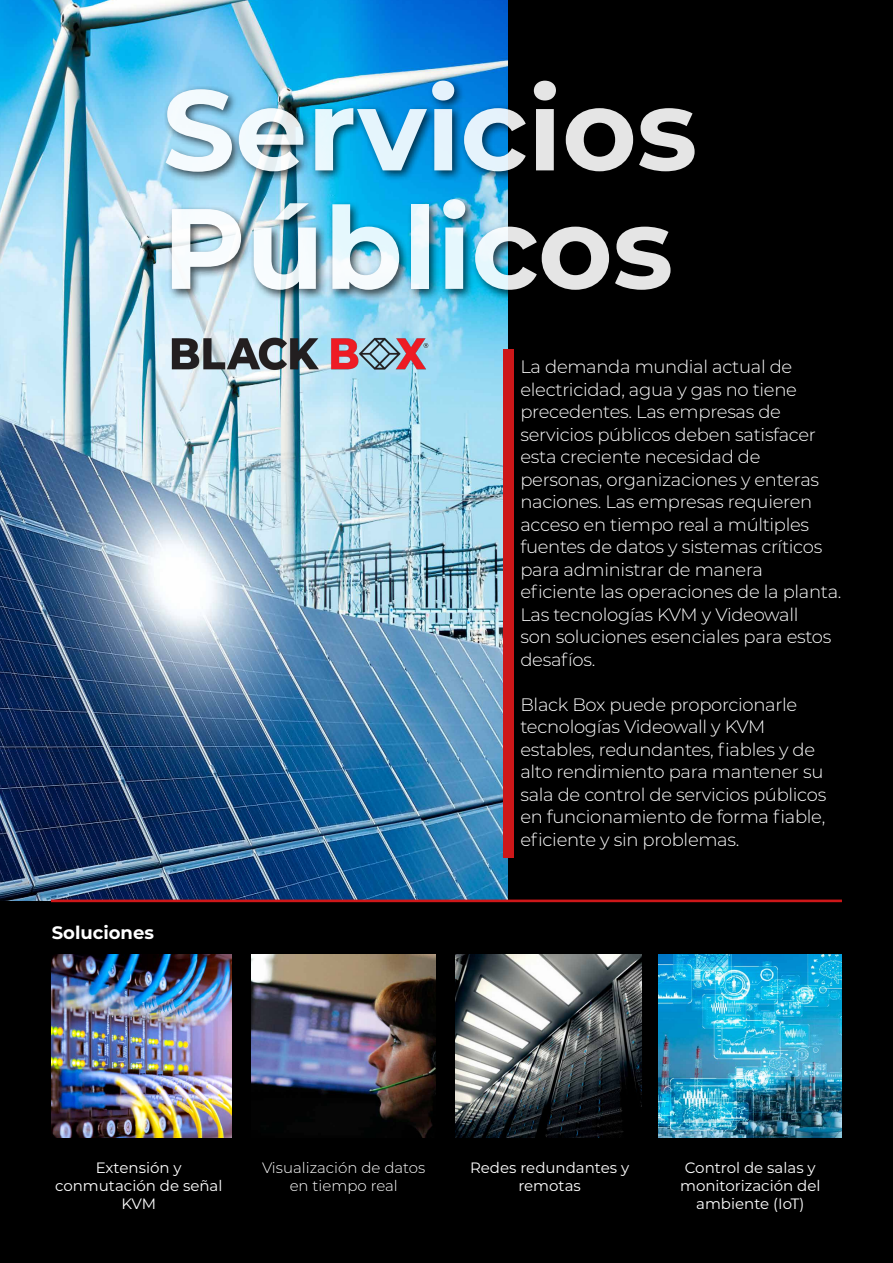
<style>
.page{position:relative;width:893px;height:1263px;background:#fff}
.page>*{position:absolute;margin:0;border:0;box-sizing:border-box;transform-origin:0 0}
.t1{font:700 114px/118.5px "Montserrat";color:#fff}
.t2{font:300 18px/22.5px "Montserrat";letter-spacing:-.015em;color:#fff}
.t3{font:700 18px "Montserrat";color:#fff}
.t4{font:15px/18px "Montserrat";color:#fff;text-align:center}
.t5{font:300 15px/18px "Montserrat";color:#fff;text-align:center}
</style>
<div class="page">
<div style="left:0;top:802px;width:893px;height:461px;background:#000"></div>
<div style="left:493px;top:0;width:400px;height:876px;background:#000"></div>
<img style="left:0;top:0;width:507px;height:901px">
<div style="left:503px;top:349px;width:10px;height:509px;background:#cd1719"></div>
<div style="left:161px;top:76px;width:545px;height:226px;background:#000;opacity:.75"></div>
<img style="left:251px;top:954px;width:185px;height:183px">
<img style="left:455px;top:954px;width:187px;height:183px">
<img style="left:51px;top:954px;width:181px;height:183px">
<img style="left:659px;top:954px;width:183px;height:183px">
<hr style="left:51px;top:899px;width:791px;height:3px;background:#cd1719">
<img style="left:162px;top:329px;width:278px;height:48px">
<h1 class="t1" style="left:162px;top:65px;width:536px">Servicios<br>Públicos</h1>
<p class="t3" style="left:52px;top:919px;width:104px">Soluciones</p>
<p class="t2" style="left:520px;top:355px;width:323px">La demanda mundial actual de electricidad, agua y gas no tiene precedentes. Las empresas de servicios públicos deben satisfacer esta creciente necesidad de personas, organizaciones y enteras naciones. Las empresas requieren acceso en tiempo real a múltiples fuentes de datos y sistemas críticos para administrar de manera eficiente las operaciones de la planta.<br>Las tecnologías KVM y Videowall<br>son soluciones esenciales para estos desafíos.</p>
<p class="t2" style="left:520px;top:692px;width:307px">Black Box puede proporcionarle tecnologías Videowall y KVM estables, redundantes, fiables y de alto rendimiento para mantener su sala de control de servicios públicos en funcionamiento de forma fiable, eficiente y sin problemas.</p>
<p class="t4" style="left:55px;top:1158px;width:169px">Extensión y conmutación de señal<br>KVM</p>
<p class="t4" style="left:470px;top:1158px;width:161px">Redes redundantes y remotas</p>
<p class="t4" style="left:680px;top:1158px;width:142px">Control de salas y monitorización del ambiente (IoT)</p>
<p class="t5" style="left:262px;top:1158px;width:165px">Visualización de datos en tiempo real</p>
</div>
